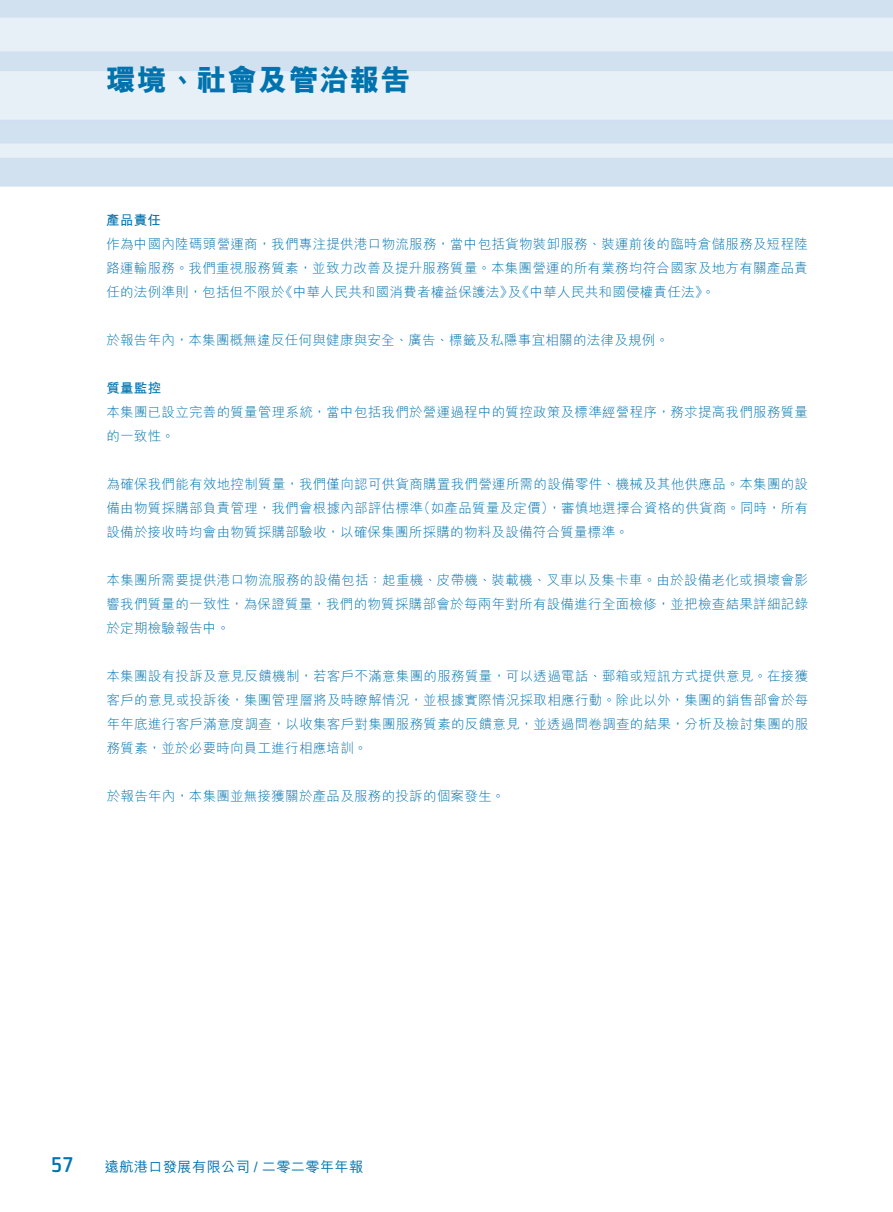
<style>
.page{position:relative;width:893px;height:1212px;background:#fff}
.page>*{position:absolute;margin:0;border:0;box-sizing:border-box;transform-origin:0 0}
.t1{font:800 30px "M Hei HK";letter-spacing:.02em;color:#0073ae}
.t2{font:600 24px "Neuron";color:#0073ae}
.t3{font:500 14.25px "M Hei HK";letter-spacing:.02em;color:#0073ae}
.t4{font:300 13.5px/24px "M Hei HK";letter-spacing:.02em;color:#0073ae}
.t5{font:700 13.5px "M Hei HK";letter-spacing:.02em;color:#0073ae}
</style>
<div class="page">
<h1 class="t1" style="left:106px;top:65px;width:306px">環境、社會及管治報告</h1>
<p class="t5" style="left:106px;top:210px;width:56px">產品責任</p>
<p class="t4" style="left:106px;top:231px;width:703px">作為中國內陸碼頭營運商，我們專注提供港口物流服務，當中包括貨物裝卸服務、裝運前後的臨時倉儲服務及短程陸</p>
<p class="t4" style="left:106px;top:255px;width:703px">路運輸服務。我們重視服務質素，並致力改善及提升服務質量。本集團營運的所有業務均符合國家及地方有關產品責</p>
<p class="t4" style="left:280px;top:279px;width:437px">《中華人民共和國消費者權益保護法》《中華人民共和國侵權責任法。《</p>
<p class="t4" style="left:106px;top:279px;width:180px">任的法例準則，包括但不限於</p>
<p class="t4" style="left:106px;top:328px;width:564px">於報告年內，本集團概無違反任何與健康與安全、廣告、標籤及私隱事宜相關的法律及規例。</p>
<p class="t5" style="left:106px;top:378px;width:56px">質量監控</p>
<p class="t4" style="left:106px;top:400px;width:703px">本集團已設立完善的質量管理系統，當中包括我們於營運過程中的質控政策及標準經營程序，務求提高我們服務質量的一致性。</p>
<p class="t4" style="left:106px;top:472px;width:703px;text-align:right">為確保我們能有效地控制質量，我們僅向認可供貨商購置我們營運所需的設備零件、機械及其他供應品。本集團的設（如產品質量及定價，）審慎地選擇合資格的供貨商。同時，所有</p>
<p class="t4" style="left:508px;top:279px;width:15px">及</p>
<p class="t4" style="left:106px;top:496px;width:524px">備由物質採購部負責管理，我們會根據內部評估標準<br>設備於接收時均會由物質採購部驗收，以確保集團所採購的物料及設備符合質量標準。</p>
<p class="t4" style="left:106px;top:567px;width:703px;text-align:justify">本集團所需要提供港口物流服務的設備包括：起重機、皮帶機、裝載機、叉車以及集卡車。由於設備老化或損壞會影響我們質量的一致性，為保證質量，我們的物質採購部會於每兩年對所有設備進行全面檢修，並把檢查結果詳細記錄於定期檢驗報告中。</p>
<p class="t4" style="left:106px;top:664px;width:703px;text-align:justify">本集團設有投訴及意見反饋機制，若客戶不滿意集團的服務質量，可以透過電話、郵箱或短訊方式提供意見。在接獲客戶的意見或投訴後，集團管理層將及時瞭解情況，並根據實際情況採取相應行動。除此以外，集團的銷售部會於每年年底進行客戶滿意度調查，以收集客戶對集團服務質素的反饋意見，並透過問卷調查的結果，分析及檢討集團的服務質素，並於必要時向員工進行相應培訓。</p>
<p class="t4" style="left:107px;top:784px;width:400px">於報告年內，本集團並無接獲關於產品及服務的投訴的個案發生。</p>
<h2 class="t2" style="left:51px;top:1151px;width:24px">57</h2>
<p class="t3" style="left:105px;top:1156px;width:260px">遠航港口發展有限公司 / 二零二零年年報</p>
</div>
